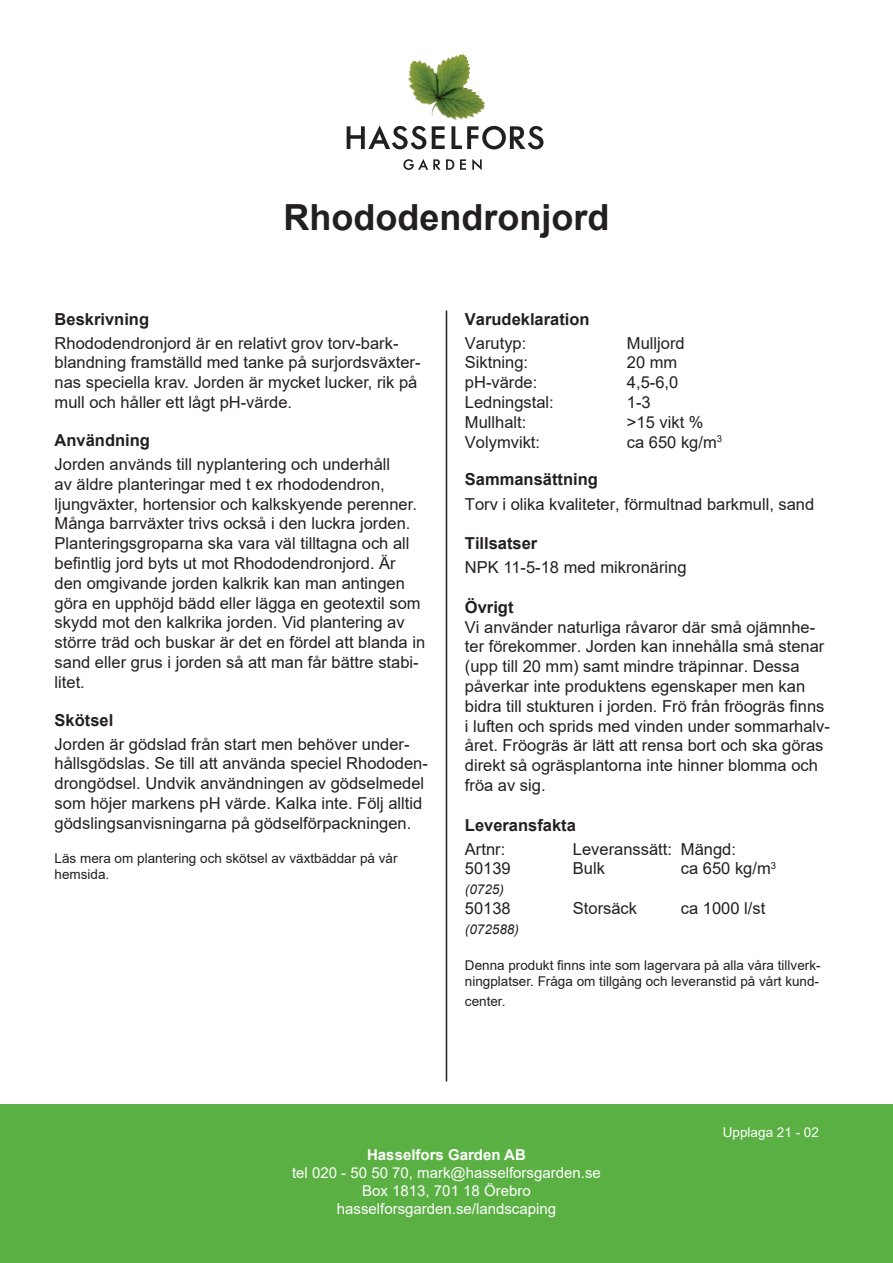
<style>
.page{position:relative;width:893px;height:1263px;background:#fff}
.page>*{position:absolute;margin:0;border:0;box-sizing:border-box;transform-origin:0 0}
.t1{font:700 36px "Arial";color:#231f20}
.t2{font:16.5px/19.8px "Arial";color:#231f20}
.t3{font:700 16.5px "Arial";color:#231f20}
.t4{font:15px "Arial";color:#fff}
.t5{font:700 15px "Arial";color:#fff}
.t6{font:13.5px/16.2px "Arial";color:#231f20}
.t7{font:italic 13.5px "Arial";color:#231f20}
.t8{font:13.5px "Arial";color:#fff}
</style>
<div class="page">
<div style="left:0;top:1104px;width:893px;height:159px;background:#5ab042"></div>
<svg style="left:403px;top:159px;width:37px;height:11px"></svg>
<svg style="left:446px;top:159px;width:8px;height:11px"></svg>
<svg style="left:460px;top:159px;width:6px;height:11px"></svg>
<svg style="left:472px;top:159px;width:10px;height:11px"></svg>
<svg style="left:347px;top:126px;width:79px;height:23px"></svg>
<svg style="left:432px;top:126px;width:13px;height:23px"></svg>
<svg style="left:451px;top:126px;width:92px;height:23px"></svg>
<img style="left:412px;top:54px;width:51px;height:21px">
<hr style="left:446px;top:310px;width:1px;height:771px;background:#231f20">
<p class="t1" style="left:283px;top:192px;width:327px">Rhododendronjord</p>
<p class="t3" style="left:55px;top:307px;width:96px">Beskrivning</p>
<p class="t2" style="left:55px;top:333px;width:367px">Rhododendronjord är en relativt grov torv-bark&shy;blandning framställd med tanke på surjordsväxter&shy;nas speciella krav. Jorden är mycket lucker, rik på mull och håller ett lågt pH-värde.</p>
<p class="t3" style="left:55px;top:428px;width:97px">Användning</p>
<p class="t2" style="left:55px;top:454px;width:372px">Jorden används till nyplantering och underhåll<br>av äldre planteringar med t ex rhododendron, ljungväxter, hortensior och kalkskyende perenner.<br>Många barrväxter trivs också i den luckra jorden.<br>Planteringsgroparna ska vara väl tilltagna och all befintlig jord byts ut mot Rhododendronjord. Är den omgivande jorden kalkrik kan man antingen göra en upphöjd bädd eller lägga en geotextil som skydd mot den kalkrika jorden. Vid plantering av större träd och buskar är det en fördel att blanda in sand eller grus i jorden så att man får bättre stabi&shy;litet.</p>
<p class="t3" style="left:55px;top:708px;width:60px">Skötsel</p>
<p class="t2" style="left:55px;top:734px;width:375px">Jorden är gödslad från start men behöver under&shy;hållsgödslas. Se till att använda speciel Rhododen&shy;drongödsel. Undvik användningen av gödselmedel som höjer markens pH värde. Kalka inte. Följ alltid gödslingsanvisningarna på gödselförpackningen.</p>
<p class="t6" style="left:55px;top:850px;width:344px">Läs mera om plantering och skötsel av växtbäddar på vår hemsida.</p>
<p class="t3" style="left:465px;top:307px;width:126px">Varudeklaration</p>
<p class="t2" style="left:465px;top:333px;width:63px">Varutyp:</p>
<p class="t2" style="left:627px;top:333px;width:59px">Mulljord</p>
<p class="t2" style="left:465px;top:353px;width:65px">Siktning:</p>
<p class="t2" style="left:627px;top:353px;width:52px">20 mm</p>
<p class="t2" style="left:465px;top:372px;width:74px">pH-värde:</p>
<p class="t2" style="left:627px;top:372px;width:53px">4,5-6,0</p>
<p class="t2" style="left:465px;top:392px;width:90px">Ledningstal:</p>
<p class="t2" style="left:627px;top:392px;width:25px">1-3</p>
<p class="t2" style="left:465px;top:412px;width:63px">Mullhalt:</p>
<p class="t2" style="left:627px;top:412px;width:78px">&gt;15 vikt %</p>
<p class="t2" style="left:465px;top:432px;width:77px">Volymvikt:</p>
<p class="t2" style="left:627px;top:432px;width:97px">ca 650 kg/m<sup>3</sup></p>
<p class="t3" style="left:465px;top:468px;width:134px">Sammansättning</p>
<p class="t2" style="left:465px;top:494px;width:351px">Torv i olika kvaliteter, förmultnad barkmull, sand</p>
<p class="t3" style="left:465px;top:532px;width:74px">Tillsatser</p>
<p class="t2" style="left:465px;top:557px;width:223px">NPK 11-5-18 med mikronäring</p>
<p class="t3" style="left:465px;top:595px;width:50px">Övrigt</p>
<p class="t2" style="left:465px;top:617px;width:367px">Vi använder naturliga råvaror där små ojämnhe&shy;ter förekommer. Jorden kan innehålla små stenar (upp till 20 mm) samt mindre träpinnar. Dessa påverkar inte produktens egenskaper men kan bidra till stukturen i jorden. Frö från fröogräs finns i luften och sprids med vinden under sommarhalv&shy;året. Fröogräs är lätt att rensa bort och ska göras direkt så ogräsplantorna inte hinner blomma och fröa av sig.</p>
<p class="t3" style="left:465px;top:813px;width:112px">Leveransfakta</p>
<p class="t2" style="left:465px;top:839px;width:42px">Artnr:</p>
<p class="t2" style="left:573px;top:839px;width:165px">Leveranssätt: Mängd:</p>
<p class="t2" style="left:465px;top:859px;width:47px">50139</p>
<p class="t2" style="left:573px;top:859px;width:34px">Bulk</p>
<p class="t2" style="left:681px;top:859px;width:97px">ca 650 kg/m<sup>3</sup></p>
<p class="t7" style="left:465px;top:881px;width:41px">(0725)</p>
<p class="t2" style="left:465px;top:898px;width:47px">50138</p>
<p class="t2" style="left:573px;top:898px;width:66px">Storsäck</p>
<p class="t2" style="left:681px;top:898px;width:86px">ca 1000 l/st</p>
<p class="t7" style="left:465px;top:920px;width:56px">(072588)</p>
<p class="t6" style="left:465px;top:957px;width:357px">Denna produkt finns inte som lagervara på alla våra tillverk&shy;ningplatser. Fråga om tillgång och leveranstid på vårt kund-</p>
<p class="t6" style="left:465px;top:993px;width:42px">center.</p>
<p class="t8" style="left:723px;top:1123px;width:98px">Upplaga 21 - 02</p>
<p class="t5" style="left:367px;top:1144px;width:160px">Hasselfors Garden AB</p>
<p class="t4" style="left:292px;top:1163px;width:310px">tel 020 - 50 50 70, mark@hasselforsgarden.se</p>
<p class="t4" style="left:362px;top:1181px;width:170px">Box 1813, 701 18 Örebro</p>
<p class="t4" style="left:337px;top:1199px;width:221px">hasselforsgarden.se/landscaping</p>
</div>
